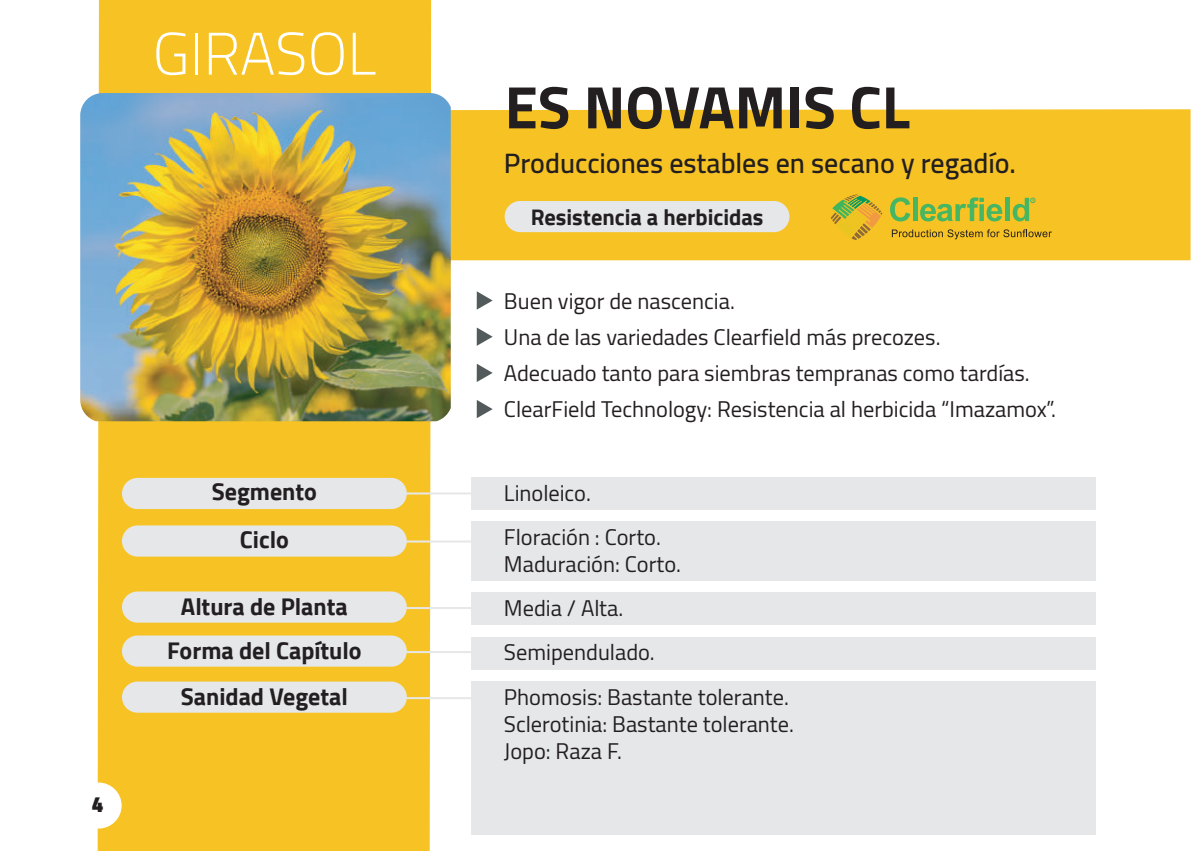
<style>
.page{position:relative;width:1191px;height:851px;background:#fff}
.page>*{position:absolute;margin:0;border:0;box-sizing:border-box;transform-origin:0 0}
.t1{font:700 60px "Cairo";color:#231f20}
.t2{font:300 60px "Cairo";color:#fff}
.t3{font:600 28px "Cairo";color:#231f20}
.t4{font:700 24px/45px "Cairo";color:#231f20;text-align:center}
.t5{font:22.4px/36px "Cairo";color:#231f20}
.t6{font:700 22.4px "Cairo";color:#231f20}
.t7{font:900 22px "Cairo";color:#231f20}
</style>
<div class="page">
<div style="left:98px;top:0;width:333px;height:850px;background:#f7c324"></div>
<div style="left:451px;top:109px;width:739px;height:151px;background:#f7c324"></div>
<div style="left:471px;top:521px;width:625px;height:59px;background:#e6e7e9"></div>
<div style="left:471px;top:592px;width:625px;height:33px;background:#e6e7e9"></div>
<div style="left:471px;top:477px;width:625px;height:32px;background:#e6e7e9"></div>
<div style="left:471px;top:637px;width:625px;height:32px;background:#e6e7e9"></div>
<div style="left:471px;top:681px;width:625px;height:153px;background:#e6e7e9"></div>
<hr style="left:399px;top:492px;width:88px;height:2px;background:#e6e7e9">
<div style="left:122px;top:478px;width:285px;height:31px;background:#e6e7e9;border-radius:16px"></div>
<div style="left:122px;top:525px;width:285px;height:31px;background:#e6e7e9;border-radius:16px"></div>
<div style="left:122px;top:591px;width:285px;height:31px;background:#e6e7e9;border-radius:16px"></div>
<div style="left:122px;top:635px;width:285px;height:31px;background:#e6e7e9;border-radius:16px"></div>
<div style="left:122px;top:681px;width:285px;height:31px;background:#e6e7e9;border-radius:16px"></div>
<hr style="left:399px;top:540px;width:88px;height:2px;background:#e6e7e9">
<hr style="left:399px;top:607px;width:88px;height:2px;background:#e6e7e9">
<hr style="left:399px;top:651px;width:88px;height:2px;background:#e6e7e9">
<hr style="left:399px;top:697px;width:88px;height:2px;background:#e6e7e9">
<div style="left:76px;top:782px;width:46px;height:46px;background:#fff;border-radius:50%"></div>
<svg style="left:477px;top:291px;width:15px;height:18px"></svg>
<svg style="left:477px;top:327px;width:15px;height:19px"></svg>
<svg style="left:477px;top:364px;width:15px;height:18px"></svg>
<svg style="left:477px;top:400px;width:15px;height:18px"></svg>
<div style="left:504px;top:201px;width:285px;height:31px;background:#e6e7e9;border-radius:16px"></div>
<img style="left:80px;top:93px;width:371px;height:328px">
<svg style="left:892px;top:229px;width:160px;height:10px;background:#c99f22"></svg>
<svg style="left:890px;top:197px;width:20px;height:24px"></svg>
<div style="left:913px;top:198px;width:5px;height:23px;background:#47b662"></div>
<svg style="left:920px;top:197px;width:82px;height:24px;background:#abbd3e"></svg>
<hr style="left:1005px;top:198px;width:4px;height:23px;background:#47b662">
<svg style="left:1012px;top:198px;width:23px;height:23px"></svg>
<svg style="left:830px;top:194px;width:52px;height:46px;background:#d2b42f"></svg>
<h1 class="t2" style="left:153px;top:5px;width:225px">GIRASOL</h1>
<p class="t7" style="left:91px;top:791px;width:14px">4</p>
<p class="t4" style="left:212px;top:468px;width:107px;line-height:48px">Segmento<br>Ciclo</p>
<p class="t4" style="left:167px;top:583px;width:196px">Altura de Planta<br>Forma del Capítulo<br>Sanidad Vegetal</p>
<h1 class="t1" style="left:504px;top:72px;width:407px">ES NOVAMIS CL</h1>
<p class="t3" style="left:504px;top:139px;width:513px">Producciones estables en secano y regadío.</p>
<p class="t6" style="left:531px;top:204px;width:234px">Resistencia a herbicidas</p>
<p class="t5" style="left:504px;top:283px;width:553px">Buen vigor de nascencia.<br>Una de las variedades Clearfield más precozes.<br>Adecuado tanto para siembras tempranas como tardías.<br>ClearField Technology: Resistencia al herbicida “Imazamox”.</p>
<p class="t5" style="left:504px;top:471px;width:158px;line-height:44px">Linoleico.<br>Floración : Corto.</p>
<p class="t5" style="left:504px;top:546px;width:179px">Maduración: Corto.</p>
<p class="t5" style="left:504px;top:585px;width:152px;line-height:44px">Media / Alta.<br>Semipendulado.</p>
<p class="t5" style="left:504px;top:683px;width:291px;line-height:26.8px">Phomosis: Bastante tolerante.<br>Sclerotinia: Bastante tolerante.<br>Jopo: Raza F.</p>
</div>
